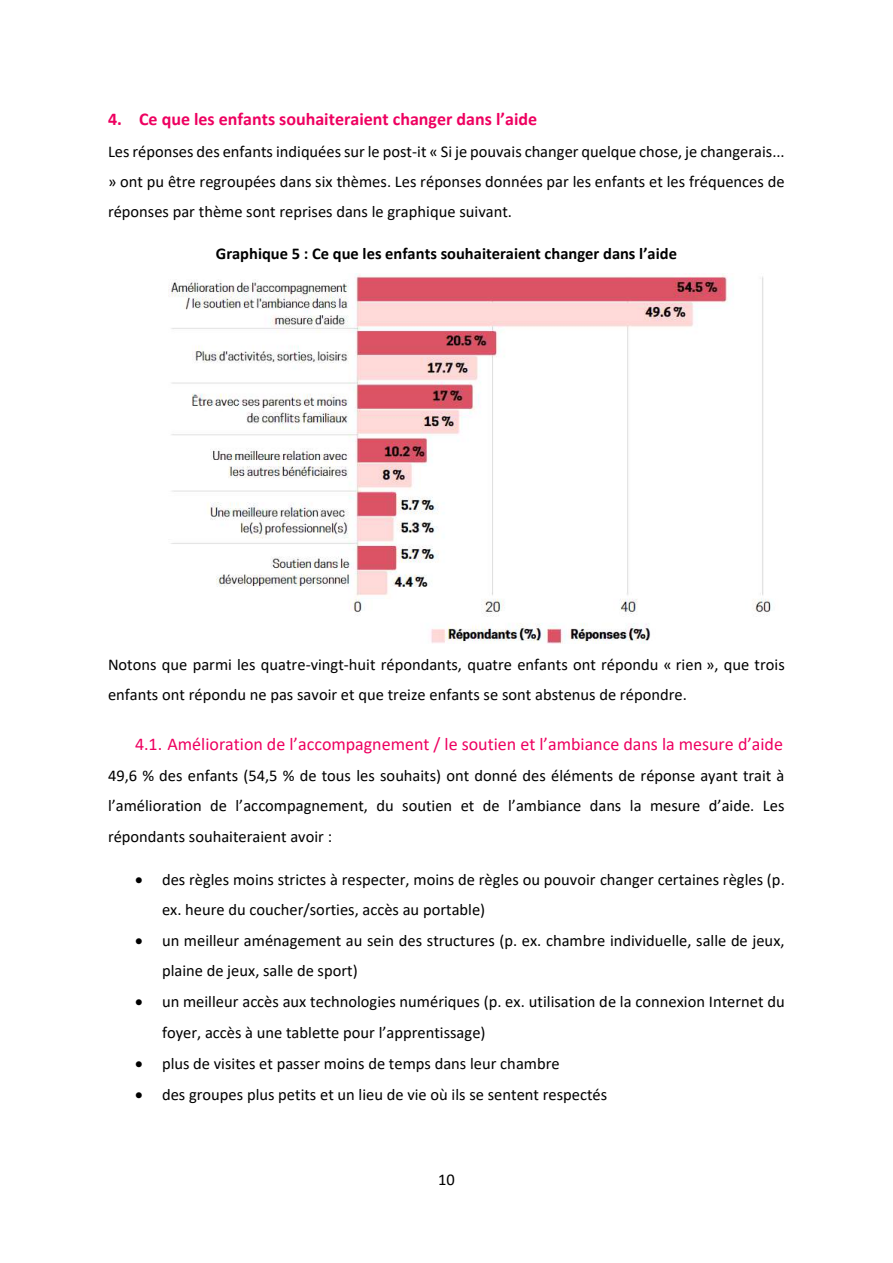
<style>
.page{position:relative;width:893px;height:1263px;background:#fff}
.page>*{position:absolute;margin:0;border:0;box-sizing:border-box;transform-origin:0 0}
.t1{font:18px "Calibri";color:#ee0060}
.t2{font:700 18px "Calibri";color:#ee0060}
.t3{font:16.5px/30.3px "Calibri";color:#000}
.t4{font:700 16.5px "Calibri";color:#000}
</style>
<div class="page">
<img style="left:168px;top:274px;width:604px;height:370px">
<p class="t2" style="left:108px;top:112px;width:431px">4. Ce que les enfants souhaiteraient changer dans l’aide</p>
<p class="t3" style="left:108px;top:137px;width:678px;text-align:justify">Les réponses des enfants indiquées sur le post-it « Si je pouvais changer quelque chose, je changerais... » ont pu être regroupées dans six thèmes. Les réponses données par les enfants et les fréquences de réponses par thème sont reprises dans le graphique suivant.</p>
<p class="t4" style="left:216px;top:247px;width:463px">Graphique 5 : Ce que les enfants souhaiteraient changer dans l’aide</p>
<p class="t3" style="left:108px;top:650px;width:678px">Notons que parmi les quatre-vingt-huit répondants, quatre enfants ont répondu « rien », que trois enfants ont répondu ne pas savoir et que treize enfants se sont abstenus de répondre.</p>
<p class="t1" style="left:135px;top:736px;width:650px">4.1. Amélioration de l’accompagnement / le soutien et l’ambiance dans la mesure d’aide</p>
<p class="t3" style="left:108px;top:762px;width:678px;text-align:justify">49,6 % des enfants (54,5 % de tous les souhaits) ont donné des éléments de réponse ayant trait à l’amélioration de l’accompagnement, du soutien et de l’ambiance dans la mesure d’aide. Les répondants souhaiteraient avoir :</p>
<p class="t3" style="left:162px;top:865px;width:624px;text-indent:-27px">• des règles moins strictes à respecter, moins de règles ou pouvoir changer certaines règles (p. ex. heure du coucher/sorties, accès au portable)</p>
<p class="t3" style="left:162px;top:927px;width:624px;text-indent:-27px">• un meilleur aménagement au sein des structures (p. ex. chambre individuelle, salle de jeux, plaine de jeux, salle de sport)</p>
<p class="t3" style="left:162px;top:988px;width:624px;text-indent:-27px">• un meilleur accès aux technologies numériques (p. ex. utilisation de la connexion Internet du foyer, accès à une tablette pour l’apprentissage)</p>
<p class="t3" style="left:135px;top:1049px;width:426px">• plus de visites et passer moins de temps dans leur chambre</p>
<p class="t3" style="left:135px;top:1080px;width:474px">• des groupes plus petits et un lieu de vie où ils se sentent respectés</p>
<p class="t3" style="left:438px;top:1166px;width:18px">10</p>
</div>
